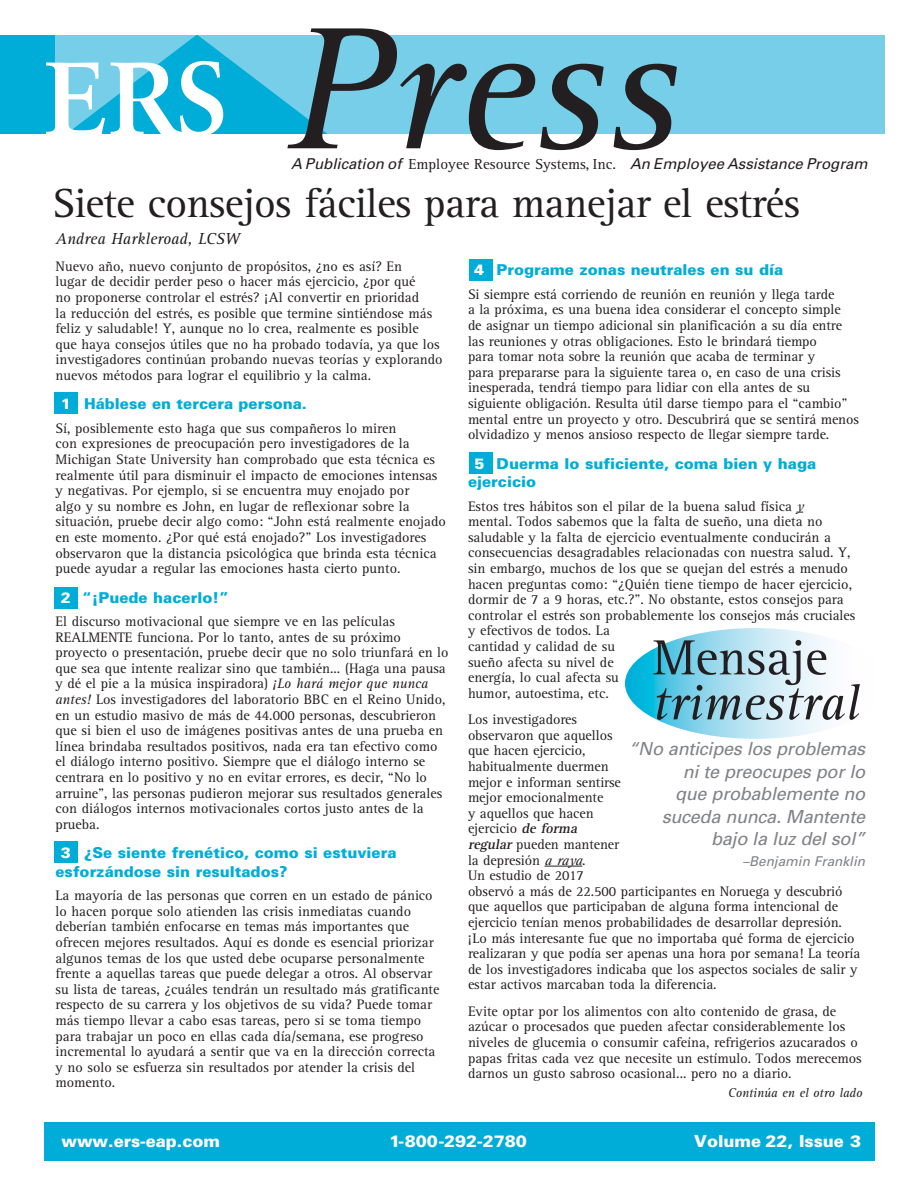
<style>
.page{position:relative;width:918px;height:1188px;background:#fff}
.page>*{position:absolute;margin:0;border:0;box-sizing:border-box;transform-origin:0 0}
.t1{font:italic 180px "Rotis Serif";color:#231f20}
.t2{font:italic 51px "Rotis Serif";color:#231f20}
.t3{font:51px "Rotis Serif";color:#231f20}
.t4{font:42px "Rotis Serif";letter-spacing:-.015em;color:#231f20}
.t5{font:italic 18px/22.5px "Univers";letter-spacing:-.015em;color:#808285;text-align:right}
.t6{font:900 16.5px "Univers";color:#fff}
.Text_-_main{font:italic 16.5px "Rotis Serif";color:#231f20}
.t7{font:900 15px/18.6px "Univers";color:#00add8}
.Text_-_main-2{font:italic 15px "Univers";color:#231f20}
.t8{font:14.25px/15.6px "Rotis Serif";color:#231f20}
.t9{font:italic 13.5px "Univers";color:#808285}
.t10{font:italic 13.2px "Rotis Serif";color:#231f20}
.s1{font-family:"Rotis Serif";font-style:normal}
.s2{color:#fff}
.s3{font-style:italic}
.s4{font-weight:700;font-style:italic}
</style>
<div class="page">
<div style="left:469px;top:452px;width:23px;height:21px;background:#00add8"></div>
<div style="left:469px;top:260px;width:23px;height:21px;background:#00add8"></div>
<div style="left:54px;top:842px;width:24px;height:21px;background:#00add8"></div>
<div style="left:54px;top:587px;width:24px;height:22px;background:#00add8"></div>
<div style="left:54px;top:393px;width:24px;height:21px;background:#00add8"></div>
<hr style="left:545px;top:866px;width:37px;height:1px;background:#231f20">
<div style="left:0;top:35px;width:57px;height:99px;background:#00add8"></div>
<div style="left:56px;top:35px;width:829px;height:99px;background:#76cee8"></div>
<svg style="left:46px;top:35px;width:282px;height:99px"></svg>
<div style="left:44px;top:1122px;width:830px;height:39px;background:#00add8"></div>
<svg style="left:625px;top:628px;width:202px;height:111px"></svg>
<p class="t1" style="left:287px;top:-12px;width:395px">Press</p>
<p class="Text_-_main-2" style="left:291px;top:154px;width:578px">A Publication of <span class="s1">Employee Resource Systems, Inc.</span> An Employee Assistance Program</p>
<p class="t4" style="left:52px;top:179px;width:749px">Siete consejos fáciles para manejar el estrés</p>
<p class="Text_-_main" style="left:56px;top:229px;width:186px">Andrea Harkleroad, LCSW</p>
<p class="t8" style="left:56px;top:259px;width:389px">Nuevo año, nuevo conjunto de propósitos, ¿no es así? En<br>lugar de decidir perder peso o hacer más ejercicio, ¿por qué<br>no proponerse controlar el estrés? ¡Al convertir en prioridad<br>la reducción del estrés, es posible que termine sintiéndose más feliz y saludable! Y, aunque no lo crea, realmente es posible que haya consejos útiles que no ha probado todavía, ya que los investigadores continúan probando nuevas teorías y explorando nuevos métodos para lograr el equilibrio y la calma.</p>
<p class="t7" style="left:61px;top:394px;width:247px"><span class="s2">1</span> Háblese en tercera persona.</p>
<p class="t8" style="left:56px;top:421px;width:392px">Sí, posiblemente esto haga que sus compañeros lo miren<br>con expresiones de preocupación pero investigadores de la Michigan State University han comprobado que esta técnica es realmente útil para disminuir el impacto de emociones intensas y negativas. Por ejemplo, si se encuentra muy enojado por<br>algo y su nombre es John, en lugar de reflexionar sobre la situación, pruebe decir algo como: “John está realmente enojado en este momento. ¿Por qué está enojado?” Los investigadores observaron que la distancia psicológica que brinda esta técnica puede ayudar a regular las emociones hasta cierto punto.</p>
<p class="t7" style="left:61px;top:588px;width:170px"><span class="s2">2</span> “¡Puede hacerlo!”</p>
<p class="t8" style="left:56px;top:614px;width:395px">El discurso motivacional que siempre ve en las películas REALMENTE funciona. Por lo tanto, antes de su próximo proyecto o presentación, pruebe decir que no solo triunfará en lo que sea que intente realizar sino que también... (Haga una pausa y dé el pie a la música inspiradora) <span class="s3">¡Lo hará mejor que nunca antes!</span> Los investigadores del laboratorio BBC en el Reino Unido, en un estudio masivo de más de 44.000 personas, descubrieron que si bien el uso de imágenes positivas antes de una prueba en línea brindaba resultados positivos, nada era tan efectivo como el diálogo interno positivo. Siempre que el diálogo interno se centrara en lo positivo y no en evitar errores, es decir, “No lo arruine”, las personas pudieron mejorar sus resultados generales con diálogos internos motivacionales cortos justo antes de la prueba.</p>
<p class="t7" style="left:56px;top:843px;width:343px;text-indent:5px"><span class="s2">3</span> ¿Se siente frenético, como si estuviera esforzándose sin resultados?</p>
<p class="t8" style="left:56px;top:888px;width:385px">La mayoría de las personas que corren en un estado de pánico lo hacen porque solo atienden las crisis inmediatas cuando deberían también enfocarse en temas más importantes que ofrecen mejores resultados. Aquí es donde es esencial priorizar algunos temas de los que usted debe ocuparse personalmente frente a aquellas tareas que puede delegar a otros. Al observar su lista de tareas, ¿cuáles tendrán un resultado más gratificante respecto de su carrera y los objetivos de su vida? Puede tomar más tiempo llevar a cabo esas tareas, pero si se toma tiempo para trabajar un poco en ellas cada día/semana, ese progreso incremental lo ayudará a sentir que va en la dirección correcta y no solo se esfuerza sin resultados por atender la crisis del momento.</p>
<p class="t7" style="left:474px;top:260px;width:311px"><span class="s2">4</span> Programe zonas neutrales en su día</p>
<p class="t8" style="left:468px;top:287px;width:393px">Si siempre está corriendo de reunión en reunión y llega tarde<br>a la próxima, es una buena idea considerar el concepto simple<br>de asignar un tiempo adicional sin planificación a su día entre las reuniones y otras obligaciones. Esto le brindará tiempo<br>para tomar nota sobre la reunión que acaba de terminar y<br>para prepararse para la siguiente tarea o, en caso de una crisis inesperada, tendrá tiempo para lidiar con ella antes de su siguiente obligación. Resulta útil darse tiempo para el “cambio” mental entre un proyecto y otro. Descubrirá que se sentirá menos olvidadizo y menos ansioso respecto de llegar siempre tarde.</p>
<p class="t7" style="left:468px;top:454px;width:350px;text-indent:7px"><span class="s2">5</span> Duerma lo suficiente, coma bien y haga ejercicio</p>
<p class="t8" style="left:468px;top:499px;width:389px">Estos tres hábitos son el pilar de la buena salud física <span class="s3">y<br></span>mental. Todos sabemos que la falta de sueño, una dieta no saludable y la falta de ejercicio eventualmente conducirán a consecuencias desagradables relacionadas con nuestra salud. Y, sin embargo, muchos de los que se quejan del estrés a menudo hacen preguntas como: “¿Quién tiene tiempo de hacer ejercicio, dormir de 7 a 9 horas, etc.?”. No obstante, estos consejos para controlar el estrés son probablemente los consejos más cruciales y efectivos de todos. La<br>cantidad y calidad de su<br>sueño afecta su nivel de<br>energía, lo cual afecta su<br>humor, autoestima, etc.</p>
<p class="t8" style="left:468px;top:712px;width:394px">Los investigadores<br>observaron que aquellos<br>que hacen ejercicio,<br>habitualmente duermen<br>mejor e informan sentirse<br>mejor emocionalmente<br>y aquellos que hacen<br>ejercicio <span class="s4">de forma<br>regular</span> pueden mantener<br>la depresión <span class="s3">a raya</span>.<br>Un estudio de 2017<br>observó a más de 22.500 participantes en Noruega y descubrió que aquellos que participaban de alguna forma intencional de ejercicio tenían menos probabilidades de desarrollar depresión. ¡Lo más interesante fue que no importaba qué forma de ejercicio realizaran y que podía ser apenas una hora por semana! La teoría de los investigadores indicaba que los aspectos sociales de salir y estar activos marcaban toda la diferencia.</p>
<p class="t8" style="left:468px;top:1004px;width:395px">Evite optar por los alimentos con alto contenido de grasa, de azúcar o procesados que pueden afectar considerablemente los niveles de glucemia o consumir cafeína, refrigerios azucarados o papas fritas cada vez que necesite un estímulo. Todos merecemos darnos un gusto sabroso ocasional... pero no a diario.</p>
<p class="t3" style="left:653px;top:628px;width:176px">Mensaje</p>
<p class="t2" style="left:653px;top:674px;width:208px">trimestral</p>
<p class="t5" style="left:629px;top:737px;width:238px">“No anticipes los problemas ni te preocupes por lo</p>
<p class="t5" style="left:662px;top:782px;width:205px">que probablemente no suceda nunca. Mantente bajo la luz del sol”</p>
<p class="t9" style="left:742px;top:853px;width:124px">–Benjamin Franklin</p>
<p class="t10" style="left:728px;top:1085px;width:136px">Continúa en el otro lado</p>
<p class="t6" style="left:62px;top:1131px;width:160px">www.ers-eap.com</p>
<p class="t6" style="left:389px;top:1131px;width:139px">1-800-292-2780</p>
<p class="t6" style="left:694px;top:1131px;width:168px">Volume 22, Issue 3</p>
</div>
